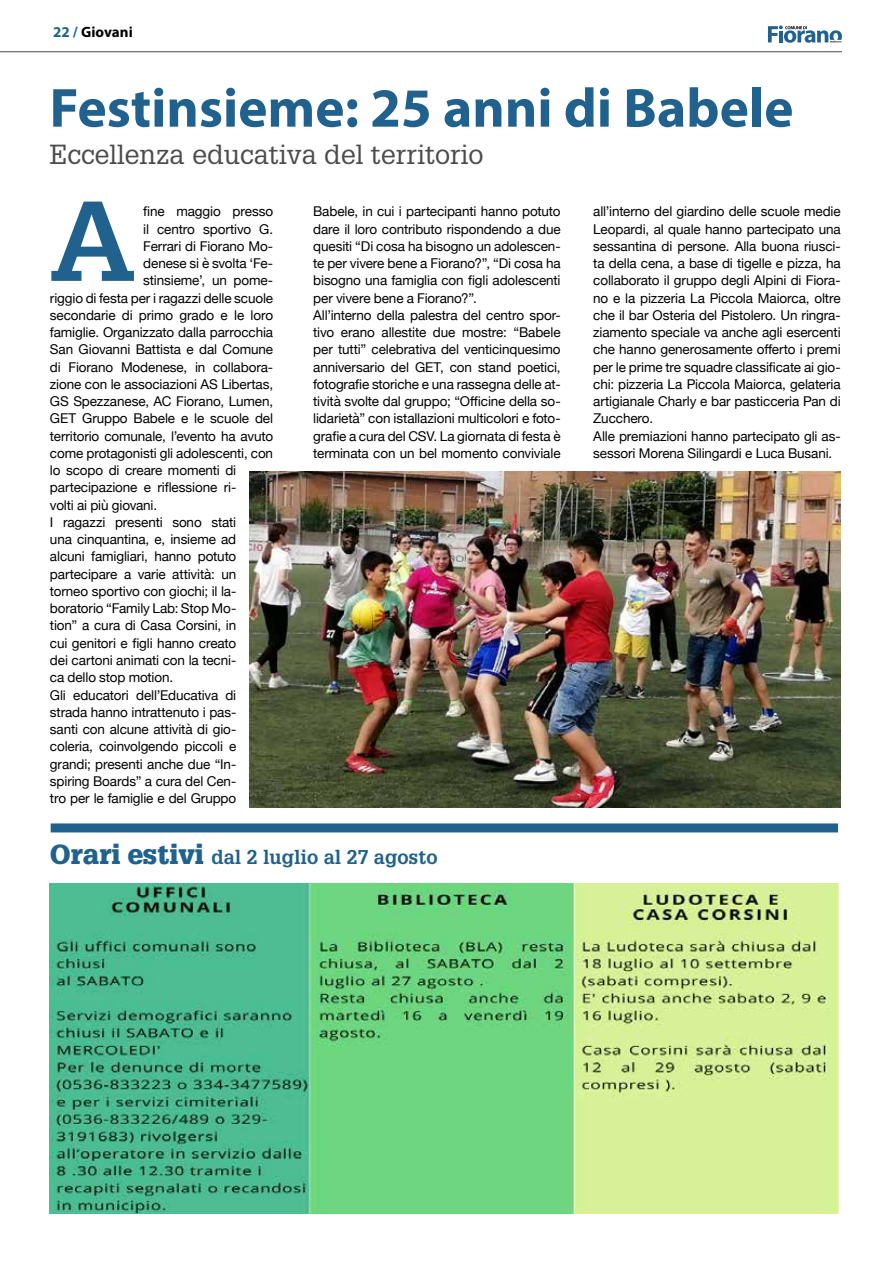
<style>
.page{position:relative;width:893px;height:1263px;background:#fff}
.page>*{position:absolute;margin:0;border:0;box-sizing:border-box;transform-origin:0 0}
.t1{font:700 110.7px "Glypha";color:#20628d}
.t2{font:700 55.5px "Myriad Pro";color:#20628d}
.t3{font:27px "Glypha";color:#4b4b4d}
.t4{font:700 19.5px "Glypha";color:#20628d}
.t5{font:700 15px "Myriad Pro";color:#000}
.t6{font:13.5px/17.2px "Helvetica Neue";letter-spacing:-.01em;color:#000}
.s1{color:#20628d}
.s2{font-weight:900;font-size:27px}
</style>
<div class="page">
<svg style="left:768px;top:26px;width:74px;height:17px"></svg>
<hr style="left:0;top:52px;width:842px;height:1px;background:#4b4b4d">
<img style="left:249px;top:472px;width:591px;height:335px">
<div style="left:51px;top:823px;width:787px;height:9px;background:#20628d"></div>
<img style="left:50px;top:883px;width:788px;height:330px">
<p class="t5" style="left:53px;top:22px;width:81px"><span class="s1">22 /</span> Giovani</p>
<h2 class="t2" style="left:50px;top:72px;width:745px">Festinsieme: 25 anni di Babele</h2>
<h3 class="t3" style="left:50px;top:138px;width:436px">Eccellenza educativa del territorio</h3>
<h1 class="t1" style="left:50px;top:173px;width:88px">A</h1>
<p class="t6" style="left:313px;top:204px;width:249px">Babele, in cui i partecipanti hanno potuto dare il loro contributo rispondendo a due quesiti “Di cosa ha bisogno un adolescen&shy;te per vivere bene a Fiorano?”, “Di cosa ha bisogno una famiglia con figli adolescenti per vivere bene a Fiorano?”.<br>All’interno della palestra del centro spor&shy;tivo erano allestite due mostre: “Babele per tutti” celebrativa del venticinquesimo anniversario del GET, con stand poetici, fotografie storiche e una rassegna delle at&shy;tività svolte dal gruppo; “Officine della so&shy;lidarietà” con istallazioni multicolori e foto&shy;grafie a cura del CSV. La giornata di festa è terminata con un bel momento conviviale</p>
<p class="t6" style="left:593px;top:204px;width:249px">all’interno del giardino delle scuole medie Leopardi, al quale hanno partecipato una sessantina di persone. Alla buona riusci&shy;ta della cena, a base di tigelle e pizza, ha collaborato il gruppo degli Alpini di Fiora&shy;no e la pizzeria La Piccola Maiorca, oltre che il bar Osteria del Pistolero. Un ringra&shy;ziamento speciale va anche agli esercenti che hanno generosamente offerto i premi per le prime tre squadre classificate ai gio&shy;chi: pizzeria La Piccola Maiorca, gelateria artigianale Charly e bar pasticceria Pan di Zucchero.<br>Alle premiazioni hanno partecipato gli as&shy;sessori Morena Silingardi e Luca Busani.</p>
<p class="t6" style="left:143px;top:204px;width:131px">fine maggio presso</p>
<p class="t6" style="left:143px;top:221px;width:131px">il centro sportivo G.</p>
<p class="t6" style="left:143px;top:238px;width:131px">Ferrari di Fiorano Mo-</p>
<p class="t6" style="left:143px;top:255px;width:131px">denese si è svolta ‘Fe-</p>
<p class="t6" style="left:143px;top:273px;width:131px">stinsieme’, un pome-</p>
<p class="t6" style="left:50px;top:290px;width:225px">riggio di festa per i ragazzi delle scuole</p>
<p class="t6" style="left:50px;top:307px;width:225px">secondarie di primo grado e le loro</p>
<p class="t6" style="left:50px;top:324px;width:225px">famiglie. Organizzato dalla parrocchia</p>
<p class="t6" style="left:50px;top:342px;width:225px">San Giovanni Battista e dal Comune</p>
<p class="t6" style="left:50px;top:359px;width:225px">di Fiorano Modenese, in collabora-</p>
<p class="t6" style="left:50px;top:376px;width:225px">zione con le associazioni AS Libertas,</p>
<p class="t6" style="left:50px;top:393px;width:225px">GS Spezzanese, AC Fiorano, Lumen,</p>
<p class="t6" style="left:50px;top:411px;width:225px">GET Gruppo Babele e le scuole del</p>
<p class="t6" style="left:50px;top:428px;width:225px">territorio comunale, l’evento ha avuto</p>
<p class="t6" style="left:50px;top:445px;width:225px">come protagonisti gli adolescenti, con</p>
<p class="t6" style="left:50px;top:462px;width:188px">lo scopo di creare momenti di</p>
<p class="t6" style="left:50px;top:480px;width:188px">partecipazione e riflessione ri-</p>
<p class="t6" style="left:50px;top:497px;width:109px">volti ai più giovani.</p>
<p class="t6" style="left:50px;top:514px;width:188px">I ragazzi presenti sono stati</p>
<p class="t6" style="left:50px;top:532px;width:188px">una cinquantina, e, insieme ad</p>
<p class="t6" style="left:50px;top:549px;width:188px">alcuni famigliari, hanno potuto</p>
<p class="t6" style="left:50px;top:566px;width:188px">partecipare a varie attività: un</p>
<p class="t6" style="left:50px;top:583px;width:188px">torneo sportivo con giochi; il la-</p>
<p class="t6" style="left:50px;top:601px;width:188px">boratorio “Family Lab: Stop Mo-</p>
<p class="t6" style="left:50px;top:618px;width:188px">tion” a cura di Casa Corsini, in</p>
<p class="t6" style="left:50px;top:635px;width:188px">cui genitori e figli hanno creato</p>
<p class="t6" style="left:50px;top:652px;width:188px">dei cartoni animati con la tecni-</p>
<p class="t6" style="left:50px;top:670px;width:125px">ca dello stop motion.</p>
<p class="t6" style="left:50px;top:687px;width:188px">Gli educatori dell’Educativa di</p>
<p class="t6" style="left:50px;top:704px;width:188px">strada hanno intrattenuto i pas-</p>
<p class="t6" style="left:50px;top:721px;width:188px">santi con alcune attività di gio-</p>
<p class="t6" style="left:50px;top:739px;width:188px">coleria, coinvolgendo piccoli e</p>
<p class="t6" style="left:50px;top:756px;width:188px">grandi; presenti anche due “In-</p>
<p class="t6" style="left:50px;top:773px;width:188px">spiring Boards” a cura del Cen-</p>
<p class="t6" style="left:50px;top:790px;width:188px">tro per le famiglie e del Gruppo</p>
<h3 class="t4" style="left:50px;top:845px;width:389px"><span class="s2">Orari estivi</span> dal 2 luglio al 27 agosto</h3>
</div>
